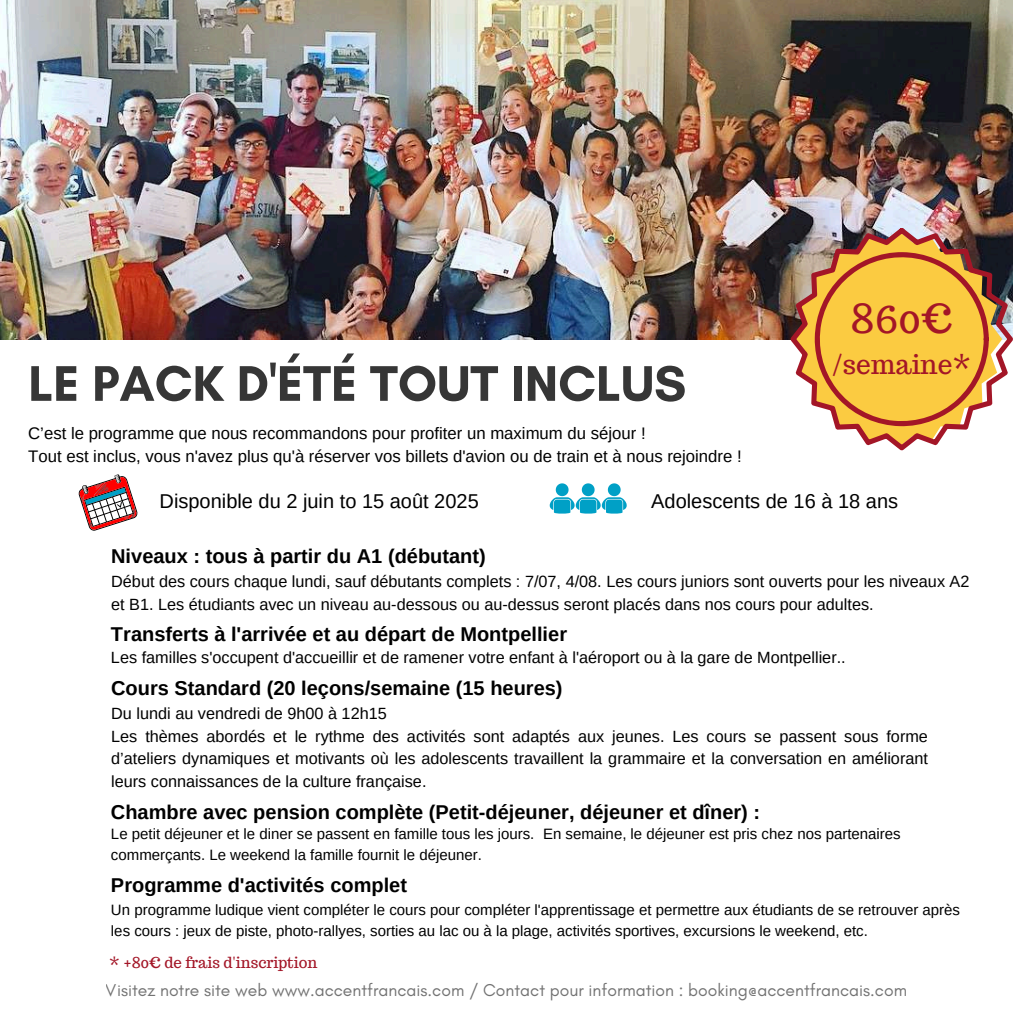
<style>
.page{position:relative;width:1013px;height:1013px;background:#fff}
.page>*{position:absolute;margin:0;border:0;box-sizing:border-box;transform-origin:0 0}
.t1{font:700 51px "Glacial Indifference";color:#363636}
.t2{font:40px "Trocchi";color:#a31627}
.t3{font:26.25px "Trocchi";color:#a31627}
.t4{font:700 20px "Arimo";color:#000}
.t5{font:20px "Arimo";color:#000}
.t6{font:17.5px "Glacial Indifference";color:#363636}
.t7{font:16.75px/22.6px "Arimo";color:#000}
.t8{font:16.25px/22.5px "Arimo";color:#000}
.t9{font:15px/20.6px "Arimo";color:#000}
.t10{font:15px "Trocchi";color:#a31627}
</style>
<div class="page">
<img style="left:0;top:0;width:1012px;height:339px">
<svg style="left:78px;top:474px;width:59px;height:56px"></svg>
<svg style="left:549px;top:483px;width:77px;height:31px"></svg>
<svg style="left:790px;top:228px;width:222px;height:222px;background:#daab5f"></svg>
<h1 class="t1" style="left:28px;top:352px;width:659px">LE PACK D'ÉTÉ TOUT INCLUS</h1>
<p class="t7" style="left:28px;top:422px;width:715px">C’est le programme que nous recommandons pour profiter un maximum du séjour !<br>Tout est inclus, vous n'avez plus qu'à réserver vos billets d'avion ou de train et à nous rejoindre !</p>
<h2 class="t2" style="left:850px;top:292px;width:104px">860€</h2>
<h3 class="t3" style="left:832px;top:347px;width:140px">/semaine*</h3>
<p class="t5" style="left:160px;top:490px;width:321px">Disponible du 2 juin to 15 août 2025</p>
<p class="t5" style="left:651px;top:490px;width:248px">Adolescents de 16 à 18 ans</p>
<p class="t4" style="left:111px;top:545px;width:376px">Niveaux : tous à partir du A1 (débutant)</p>
<p class="t8" style="left:111px;top:570px;width:859px">Début des cours chaque lundi, sauf débutants complets : 7/07, 4/08. Les cours juniors sont ouverts pour les niveaux A2 et B1. Les étudiants avec un niveau au-dessous ou au-dessus seront placés dans nos cours pour adultes.</p>
<p class="t4" style="left:111px;top:623px;width:457px">Transferts à l'arrivée et au départ de Montpellier</p>
<p class="t8" style="left:111px;top:646px;width:736px">Les familles s'occupent d'accueillir et de ramener votre enfant à l'aéroport ou à la gare de Montpellier..</p>
<p class="t4" style="left:111px;top:677px;width:453px">Cours Standard (20 leçons/semaine (15 heures)</p>
<p class="t8" style="left:111px;top:702px;width:277px">Du lundi au vendredi de 9h00 à 12h15</p>
<p class="t8" style="left:111px;top:725px;width:818px;text-align:justify">Les thèmes abordés et le rythme des activités sont adaptés aux jeunes. Les cours se passent sous forme d’ateliers dynamiques et motivants où les adolescents travaillent la grammaire et la conversation en améliorant leurs connaissances de la culture française.</p>
<p class="t4" style="left:111px;top:800px;width:650px">Chambre avec pension complète (Petit-déjeuner, déjeuner et dîner) :</p>
<p class="t9" style="left:111px;top:823px;width:791px">Le petit déjeuner et le diner se passent en famille tous les jours. En semaine, le déjeuner est pris chez nos partenaires commerçants. Le weekend la famille fournit le déjeuner.</p>
<p class="t4" style="left:111px;top:873px;width:297px">Programme d'activités complet</p>
<p class="t9" style="left:111px;top:899px;width:850px">Un programme ludique vient compléter le cours pour compléter l'apprentissage et permettre aux étudiants de se retrouver après les cours : jeux de piste, photo-rallyes, sorties au lac ou à la plage, activités sportives, excursions le weekend, etc.</p>
<p class="t10" style="left:109px;top:953px;width:209px">* +80€ de frais d'inscription</p>
<p class="t6" style="left:106px;top:979px;width:802px">Visitez notre site web www.accentfrancais.com / Contact pour information : booking@accentfrancais.com</p>
</div>
